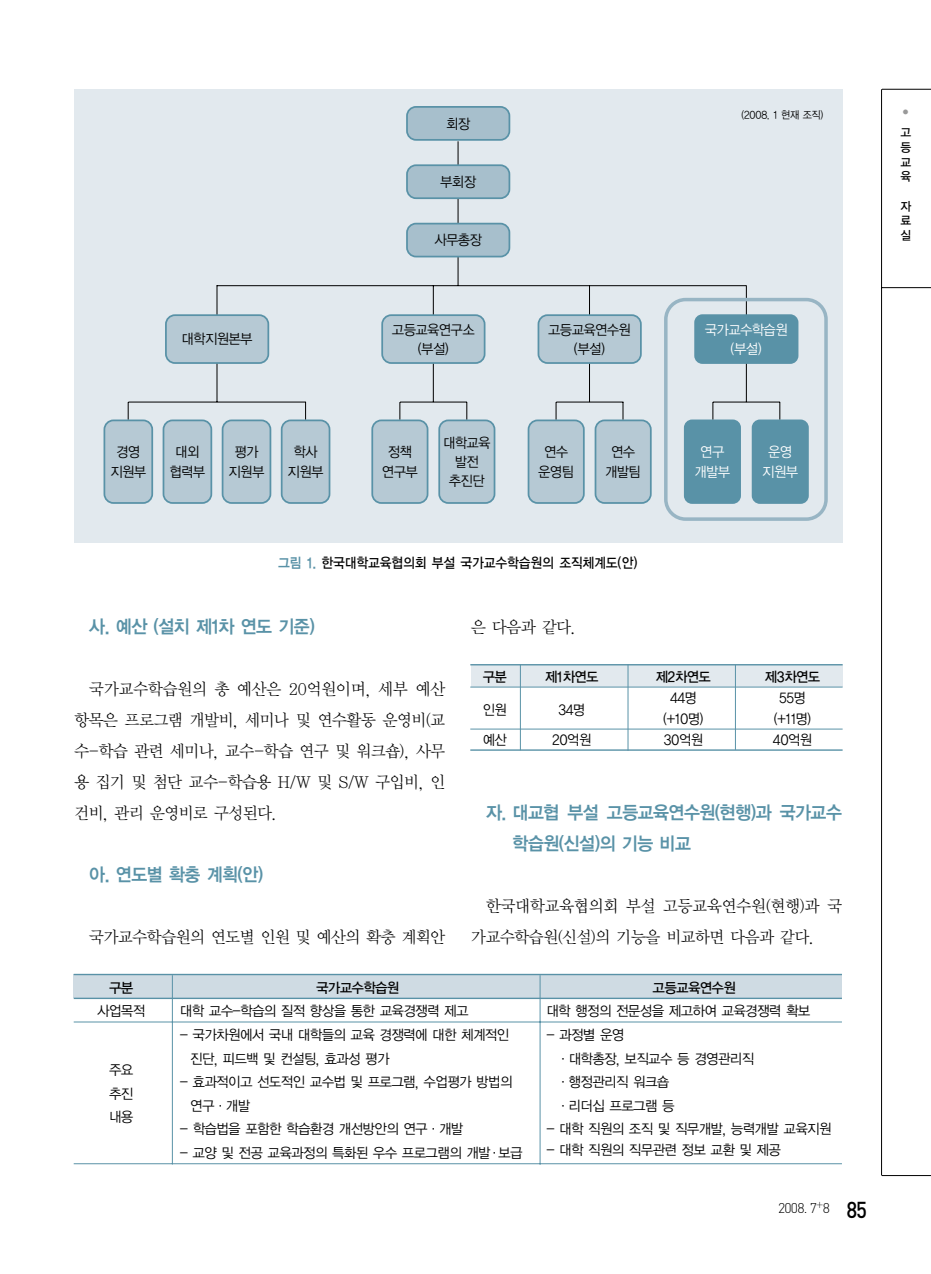
<style>
.page{position:relative;width:931px;height:1274px;background:#fff}
.page>*{position:absolute;margin:0;border:0;box-sizing:border-box;transform-origin:0 0}
.t1{font:18.38px/31px "YGO14";letter-spacing:-.105em;color:#5992a7;scale:.94 1}
.t2{font:16.62px/31px "Y Mj O12";letter-spacing:-.095em;color:#000;text-align:justify;scale:.96 1}
.t3{font:14px/23.6px "YGO12";letter-spacing:-.11em;color:#000;scale:.95 1}
.t4{font:14px/19.2px "YGO12";letter-spacing:-.11em;color:#000;text-align:center;scale:.94 1}
.t5{font:14px "YGO13";letter-spacing:-.075em;color:#000;scale:.9 1}
.t6{font:14px/19.2px "YGO12";letter-spacing:-.11em;color:#fff;text-align:center;scale:.94 1}
.t7{font:14px "YGO13";letter-spacing:-.11em;color:#000;scale:.94 1}
.t8{font:14px "YGO13";letter-spacing:-.11em;color:#000;scale:.95 1}
.t9{font:300 14px "DIN";color:#000}
.t10{font:12.25px/14.7px "YGO13";color:#000;text-align:justify;scale:.94 1}
.t11{font:10.5px "YGO12";letter-spacing:-.1em;color:#000;scale:.94 1}
.t12{font:7px "YGO13";color:#999}
.s1{font-family:"YGO14";color:#5992a7}
.s2{font-weight:500;font-size:22.75px}
</style>
<div class="page">
<hr style="left:881px;top:89px;width:1px;height:1087px;background:#000">
<hr style="left:882px;top:1175px;width:49px;height:1px;background:#000">
<hr style="left:882px;top:89px;width:49px;height:1px;background:#000">
<hr style="left:881px;top:287px;width:50px;height:1px;background:#000">
<div style="left:74px;top:89px;width:769px;height:454px;background:#e2e9ee"></div>
<hr style="left:128px;top:402px;width:178px;height:1px;background:#000">
<hr style="left:217px;top:285px;width:529px;height:1px;background:#000">
<svg style="left:128px;top:403px;width:1px;height:17px"></svg>
<hr style="left:400px;top:402px;width:67px;height:1px;background:#000">
<svg style="left:400px;top:402px;width:1px;height:18px"></svg>
<svg style="left:467px;top:402px;width:1px;height:18px"></svg>
<hr style="left:217px;top:285px;width:1px;height:117px;background:#000">
<hr style="left:433px;top:285px;width:1px;height:117px;background:#000">
<hr style="left:458px;top:141px;width:1px;height:145px;background:#000">
<hr style="left:556px;top:402px;width:67px;height:1px;background:#000">
<svg style="left:556px;top:402px;width:1px;height:18px"></svg>
<svg style="left:623px;top:402px;width:1px;height:18px"></svg>
<hr style="left:589px;top:286px;width:1px;height:116px;background:#000">
<hr style="left:713px;top:402px;width:67px;height:1px;background:#000">
<svg style="left:713px;top:402px;width:1px;height:18px"></svg>
<svg style="left:780px;top:402px;width:1px;height:18px"></svg>
<hr style="left:746px;top:285px;width:1px;height:117px;background:#000">
<svg style="left:305px;top:403px;width:1px;height:17px"></svg>
<div style="left:372px;top:420px;width:56px;height:83px;background:#b6c9d4;border-radius:9px"></div>
<div style="left:371px;top:420px;width:57px;height:84px;border:2px solid #5992a7;border-radius:9px"></div>
<div style="left:439px;top:420px;width:56px;height:83px;background:#b6c9d4;border-radius:9px"></div>
<div style="left:438px;top:420px;width:57px;height:84px;border:2px solid #5992a7;border-radius:9px"></div>
<div style="left:529px;top:420px;width:55px;height:83px;background:#b6c9d4;border-radius:9px"></div>
<div style="left:528px;top:420px;width:57px;height:84px;border:2px solid #5992a7;border-radius:9px"></div>
<div style="left:596px;top:420px;width:55px;height:83px;background:#b6c9d4;border-radius:9px"></div>
<div style="left:595px;top:420px;width:57px;height:84px;border:2px solid #5992a7;border-radius:9px"></div>
<div style="left:684px;top:420px;width:57px;height:84px;background:#5992a7;border-radius:8px"></div>
<div style="left:752px;top:420px;width:57px;height:84px;background:#5992a7;border-radius:8px"></div>
<div style="left:104px;top:420px;width:48px;height:83px;background:#b6c9d4;border-radius:9px"></div>
<div style="left:104px;top:420px;width:49px;height:84px;border:2px solid #5992a7;border-radius:9px"></div>
<div style="left:163px;top:420px;width:48px;height:83px;background:#b6c9d4;border-radius:9px"></div>
<div style="left:163px;top:420px;width:49px;height:84px;border:2px solid #5992a7;border-radius:9px"></div>
<div style="left:223px;top:420px;width:47px;height:83px;background:#b6c9d4;border-radius:9px"></div>
<div style="left:222px;top:420px;width:49px;height:84px;border:2px solid #5992a7;border-radius:9px"></div>
<div style="left:282px;top:420px;width:48px;height:83px;background:#b6c9d4;border-radius:9px"></div>
<div style="left:281px;top:420px;width:49px;height:84px;border:2px solid #5992a7;border-radius:9px"></div>
<div style="left:166px;top:315px;width:102px;height:48px;background:#b6c9d4;border-radius:9px"></div>
<div style="left:165px;top:314px;width:104px;height:50px;border:2px solid #5992a7;border-radius:9px"></div>
<div style="left:382px;top:315px;width:103px;height:48px;background:#b6c9d4;border-radius:9px"></div>
<div style="left:381px;top:314px;width:105px;height:50px;border:2px solid #5992a7;border-radius:9px"></div>
<div style="left:407px;top:224px;width:102px;height:33px;background:#a7bfcc;border-radius:9px"></div>
<div style="left:406px;top:223px;width:104px;height:34px;border:2px solid #5992a7;border-radius:9px"></div>
<div style="left:407px;top:165px;width:102px;height:33px;background:#a7bfcc;border-radius:9px"></div>
<div style="left:406px;top:164px;width:104px;height:35px;border:2px solid #5992a7;border-radius:9px"></div>
<div style="left:407px;top:107px;width:102px;height:33px;background:#a7bfcc;border-radius:9px"></div>
<div style="left:406px;top:106px;width:104px;height:35px;border:2px solid #5992a7;border-radius:9px"></div>
<div style="left:538px;top:315px;width:103px;height:48px;background:#b6c9d4;border-radius:9px"></div>
<div style="left:538px;top:314px;width:104px;height:50px;border:2px solid #5992a7;border-radius:9px"></div>
<div style="left:694px;top:314px;width:104px;height:50px;background:#5992a7;border-radius:8px"></div>
<div style="left:664px;top:298px;width:164px;height:223px;border:4px solid #98b5c4;border-radius:20px"></div>
<div style="left:471px;top:665px;width:372px;height:22px;background:#e2e9ee"></div>
<hr style="left:470px;top:687px;width:373px;height:1px;background:#5992a7">
<hr style="left:470px;top:729px;width:373px;height:1px;background:#5992a7">
<hr style="left:470px;top:749px;width:373px;height:2px;background:#5992a7">
<hr style="left:520px;top:665px;width:1px;height:85px;background:#5992a7">
<hr style="left:628px;top:664px;width:1px;height:87px;background:#5992a7">
<hr style="left:735px;top:665px;width:1px;height:85px;background:#5992a7">
<hr style="left:470px;top:664px;width:373px;height:1px;background:#5992a7">
<div style="left:74px;top:975px;width:768px;height:23px;background:#cfdbe3"></div>
<hr style="left:74px;top:974px;width:768px;height:1px;background:#5992a7">
<hr style="left:74px;top:998px;width:768px;height:1px;background:#5992a7">
<hr style="left:74px;top:1022px;width:768px;height:1px;background:#5992a7">
<hr style="left:74px;top:1163px;width:768px;height:1px;background:#5992a7">
<hr style="left:172px;top:975px;width:1px;height:189px;background:#5992a7">
<hr style="left:540px;top:975px;width:1px;height:190px;background:#5992a7">
<p class="t4" style="left:446px;top:115px;width:28px">회장</p>
<p class="t4" style="left:440px;top:173px;width:40px">부회장</p>
<p class="t4" style="left:434px;top:231px;width:53px">사무총장</p>
<p class="t4" style="left:181px;top:330px;width:78px">대학지원본부</p>
<p class="t4" style="left:392px;top:321px;width:90px">고등교육연구소 (부설)</p>
<p class="t11" style="left:741px;top:110px;width:89px">(2008. 1 현재 조직)</p>
<p class="t4" style="left:548px;top:321px;width:90px">고등교육연수원 (부설)</p>
<p class="t6" style="left:705px;top:321px;width:90px">국가교수학습원 (부설)</p>
<p class="t4" style="left:110px;top:443px;width:40px">경영 지원부</p>
<p class="t4" style="left:169px;top:443px;width:40px">대외 협력부</p>
<p class="t4" style="left:228px;top:443px;width:40px">평가 지원부</p>
<p class="t4" style="left:287px;top:443px;width:40px">학사 지원부</p>
<p class="t4" style="left:382px;top:443px;width:40px">정책 연구부</p>
<p class="t4" style="left:443px;top:434px;width:53px">대학교육 발전 추진단</p>
<p class="t4" style="left:538px;top:443px;width:40px">연수 운영팀</p>
<p class="t4" style="left:605px;top:443px;width:40px">연수 개발팀</p>
<p class="t6" style="left:694px;top:443px;width:40px">연구 개발부</p>
<p class="t6" style="left:762px;top:443px;width:40px">운영 지원부</p>
<p class="t5" style="left:278px;top:556px;width:402px"><span class="s1">그림 1.</span> 한국대학교육협의회 부설 국가교수학습원의 조직체계도(안)</p>
<h1 class="t1" style="left:89px;top:612px;width:243px">사. 예산 (설치 제1차 연도 기준)</h1>
<p class="t2" style="left:74px;top:674px;width:389px;text-indent:15px">국가교수학습원의 총 예산은 20억원이며, 세부 예산 항목은 프로그램 개발비, 세미나 및 연수활동 운영비(교 수-학습 관련 세미나, 교수-학습 연구 및 워크숍), 사무 용 집기 및 첨단 교수-학습용 H/W 및 S/W 구입비, 인 건비, 관리 운영비로 구성된다.</p>
<h1 class="t1" style="left:89px;top:860px;width:188px">아. 연도별 확충 계획(안)</h1>
<p class="t2" style="left:89px;top:922px;width:374px">국가교수학습원의 연도별 인원 및 예산의 확충 계획안</p>
<p class="t2" style="left:471px;top:612px;width:112px">은 다음과 같다.</p>
<p class="t7" style="left:483px;top:670px;width:28px">구분</p>
<p class="t7" style="left:545px;top:670px;width:59px">제1차연도</p>
<p class="t7" style="left:656px;top:670px;width:61px">제2차연도</p>
<p class="t7" style="left:765px;top:670px;width:61px">제3차연도</p>
<p class="t4" style="left:483px;top:701px;width:28px">인원</p>
<p class="t4" style="left:558px;top:701px;width:31px">34명</p>
<p class="t4" style="left:670px;top:689px;width:31px">44명</p>
<p class="t4" style="left:779px;top:689px;width:31px">55명</p>
<p class="t4" style="left:663px;top:710px;width:45px">(+10명)</p>
<p class="t4" style="left:773px;top:710px;width:42px">(+11명)</p>
<p class="t4" style="left:483px;top:731px;width:28px">예산</p>
<p class="t4" style="left:552px;top:731px;width:44px">20억원</p>
<p class="t4" style="left:663px;top:731px;width:44px">30억원</p>
<p class="t4" style="left:773px;top:731px;width:44px">40억원</p>
<h1 class="t1" style="left:512px;top:798px;width:353px;text-indent:-26px">자. 대교협 부설 고등교육연수원(현행)과 국가교수 학습원(신설)의 기능 비교</h1>
<p class="t2" style="left:471px;top:891px;width:389px;text-indent:15px">한국대학교육협의회 부설 고등교육연수원(현행)과 국 가교수학습원(신설)의 기능을 비교하면 다음과 같다.</p>
<p class="t8" style="left:109px;top:981px;width:28px">구분</p>
<p class="t3" style="left:97px;top:1000px;width:53px">사업목적</p>
<p class="t3" style="left:109px;top:1059px;width:28px;text-align:justify">주요 추진 내용</p>
<p class="t8" style="left:316px;top:981px;width:90px">국가교수학습원</p>
<p class="t3" style="left:180px;top:1000px;width:306px">대학 교수-학습의 질적 향상을 통한 교육경쟁력 제고</p>
<p class="t3" style="left:190px;top:1024px;width:338px;text-indent:-10px">- 국가차원에서 국내 대학들의 교육 경쟁력에 대한 체계적인 진단, 피드백 및 컨설팅, 효과성 평가</p>
<p class="t3" style="left:190px;top:1071px;width:342px;text-indent:-10px">- 효과적이고 선도적인 교수법 및 프로그램, 수업평가 방법의 연구·개발</p>
<p class="t3" style="left:180px;top:1118px;width:301px">- 학습법을 포함한 학습환경 개선방안의 연구·개발</p>
<p class="t3" style="left:180px;top:1142px;width:363px">- 교양 및 전공 교육과정의 특화된 우수 프로그램의 개발·보급</p>
<p class="t8" style="left:652px;top:981px;width:90px">고등교육연수원</p>
<p class="t3" style="left:546px;top:1000px;width:280px">대학 행정의 전문성을 제고하여 교육경쟁력 확보</p>
<p class="t3" style="left:556px;top:1024px;width:210px;text-indent:-10px">- 과정별 운영<br>·대학총장, 보직교수 등 경영관리직 ·행정관리직 워크숍<br>·리더십 프로그램 등</p>
<p class="t3" style="left:546px;top:1118px;width:303px">- 대학 직원의 조직 및 직무개발, 능력개발 교육지원</p>
<p class="t3" style="left:546px;top:1139px;width:249px">- 대학 직원의 직무관련 정보 교환 및 제공</p>
<p class="t9" style="left:778px;top:1203px;width:91px">2008. 7<sup>+</sup>8 <span class="s2">85</span></p>
<p class="t12" style="left:902px;top:109px;width:8px">●</p>
<p class="t10" style="left:900px;top:126px;width:14px">고 등 교 육</p>
<p class="t10" style="left:900px;top:199px;width:14px">자 료 실</p>
</div>
